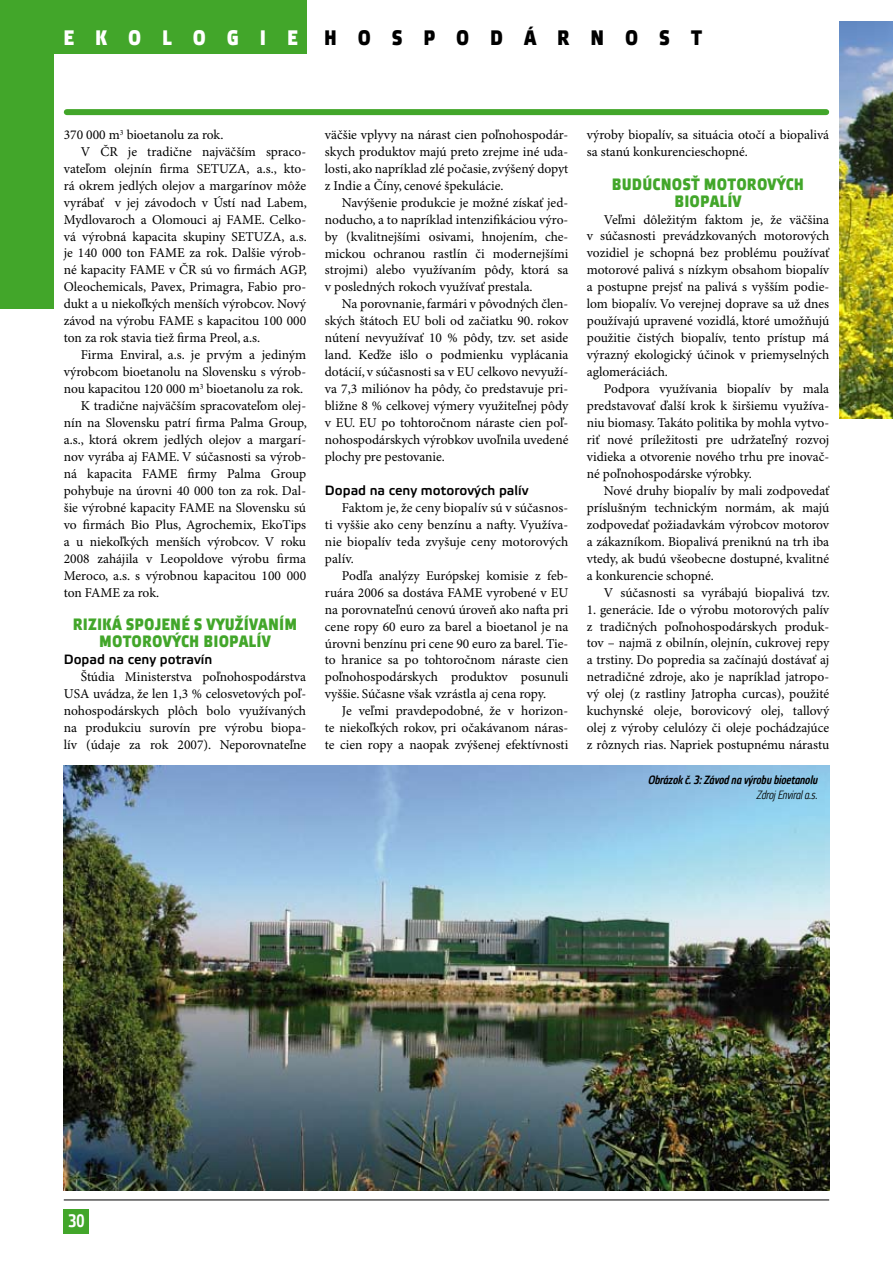
<style>
.page{position:relative;width:893px;height:1263px;background:#fff}
.page>*{position:absolute;margin:0;border:0;box-sizing:border-box;transform-origin:0 0}
.t1{font:700 21px "Etelka Narrow Medium Pro";letter-spacing:1.03em;color:#000}
.t2{font:700 21px "Etelka Narrow Medium Pro";letter-spacing:1.03em;color:#fff}
.t3{font:18px "Etelka Narrow Medium Pro";color:#fff}
.t4{font:700 16.5px/17px "Etelka Narrow Medium Pro";letter-spacing:.05em;color:#42a62a;text-align:center}
.t5{font:13.5px/17px "Minion Pro";color:#000;text-align:justify}
.t6{font:13.5px "Etelka Medium Pro";color:#000}
.t7{font:italic 12px "Etelka Narrow Medium Pro";color:#000}
.t8{font:italic 12px "Etelka Narrow Light Pro";color:#000}
</style>
<div class="page">
<hr style="left:64px;top:1199px;width:765px;height:1px;background:#000">
<div style="left:64px;top:1209px;width:25px;height:25px;background:#42a62a"></div>
<div style="left:0;top:0;width:306px;height:308px;background:#42a62a"></div>
<div style="left:54px;top:54px;width:262px;height:262px;background:#fff"></div>
<img style="left:64px;top:766px;width:765px;height:425px">
<div style="left:67px;top:109px;width:759px;height:6px;background:#42a62a"></div>
<img style="left:840px;top:21px;width:53px;height:397px">
<h1 class="t2" style="left:64px;top:26px;width:235px">EKOLOGIE</h1>
<h1 class="t1" style="left:324px;top:26px;width:379px">HOSPODÁRNOST</h1>
<p class="t5" style="left:64px;top:127px;width:161px">370 000 m<sup>3</sup> bioetanolu za rok.</p>
<p class="t5" style="left:81px;top:143px;width:227px">V ČR je tradične najväčším spraco-</p>
<p class="t5" style="left:64px;top:160px;width:244px">vateľom olejnín firma SETUZA, a.s., kto-</p>
<p class="t5" style="left:64px;top:177px;width:244px">rá okrem jedlých olejov a margarínov môže</p>
<p class="t5" style="left:64px;top:194px;width:245px">vyrábať v jej závodoch v Ústí nad Labem,</p>
<p class="t5" style="left:64px;top:211px;width:244px">Mydlovaroch a Olomouci aj FAME. Celko-</p>
<p class="t5" style="left:64px;top:228px;width:245px">vá výrobná kapacita skupiny SETUZA, a.s.</p>
<p class="t5" style="left:64px;top:245px;width:244px">je 140 000 ton FAME za rok. Dalšie výrob-</p>
<p class="t5" style="left:64px;top:262px;width:245px">né kapacity FAME v ČR sú vo firmách AGP,</p>
<p class="t5" style="left:64px;top:279px;width:244px">Oleochemicals, Pavex, Primagra, Fabio pro-</p>
<p class="t5" style="left:64px;top:296px;width:244px">dukt a u niekoľkých menších výrobcov. Nový</p>
<p class="t5" style="left:64px;top:313px;width:244px">závod na výrobu FAME s kapacitou 100 000</p>
<p class="t5" style="left:64px;top:330px;width:198px">ton za rok stavia tiež firma Preol, a.s.</p>
<p class="t5" style="left:81px;top:347px;width:227px">Firma Enviral, a.s. je prvým a jediným</p>
<p class="t5" style="left:64px;top:364px;width:244px">výrobcom bioetanolu na Slovensku s výrob-</p>
<p class="t5" style="left:64px;top:381px;width:241px">nou kapacitou 120 000 m<sup>3</sup> bioetanolu za rok.</p>
<p class="t5" style="left:81px;top:398px;width:227px">K tradične najväčším spracovateľom olej-</p>
<p class="t5" style="left:64px;top:415px;width:245px">nín na Slovensku patrí firma Palma Group,</p>
<p class="t5" style="left:64px;top:432px;width:244px">a.s., ktorá okrem jedlých olejov a margarí-</p>
<p class="t5" style="left:64px;top:449px;width:244px">nov vyrába aj FAME. V súčasnosti sa výrob-</p>
<p class="t5" style="left:64px;top:466px;width:244px">ná kapacita FAME firmy Palma Group</p>
<p class="t5" style="left:64px;top:482px;width:244px">pohybuje na úrovni 40 000 ton za rok. Dal-</p>
<p class="t5" style="left:64px;top:499px;width:244px">šie výrobné kapacity FAME na Slovensku sú</p>
<p class="t5" style="left:64px;top:516px;width:244px">vo firmách Bio Plus, Agrochemix, EkoTips</p>
<p class="t5" style="left:64px;top:533px;width:244px">a u niekoľkých menších výrobcov. V roku</p>
<p class="t5" style="left:64px;top:550px;width:244px">2008 zahájila v Leopoldove výrobu firma</p>
<p class="t5" style="left:64px;top:567px;width:244px">Meroco, a.s. s výrobnou kapacitou 100 000</p>
<p class="t5" style="left:64px;top:584px;width:97px">ton FAME za rok.</p>
<p class="t4" style="left:73px;top:617px;width:225px">RIZIKÁ SPOJENÉ S VYUŽÍVANÍM<br>MOTOROVÝCH BIOPALÍV</p>
<p class="t6" style="left:64px;top:652px;width:150px">Dopad na ceny potravín</p>
<p class="t5" style="left:64px;top:669px;width:244px;text-indent:17px">Štúdia Ministerstva poľnohospodárstva USA uvádza, že len 1,3 % celosvetových poľ&shy;nohospodárskych plôch bolo využívaných na produkciu surovín pre výrobu biopa&shy;lív (údaje za rok 2007). Neporovnateľne</p>
<p class="t5" style="left:325px;top:127px;width:245px">väčšie vplyvy na nárast cien poľnohospodár&shy;skych produktov majú preto zrejme iné uda&shy;losti, ako napríklad zlé počasie, zvýšený dopyt z Indie a Číny, cenové špekulácie.</p>
<p class="t5" style="left:325px;top:194px;width:245px;text-indent:17px">Navýšenie produkcie je možné získať jed&shy;noducho, a to napríklad intenzifikáciou výro&shy;by (kvalitnejšími osivami, hnojením, che&shy;mickou ochranou rastlín či modernejšími strojmi) alebo využívaním pôdy, ktorá sa v posledných rokoch využívať prestala.</p>
<p class="t5" style="left:325px;top:296px;width:245px;text-indent:17px">Na porovnanie, farmári v pôvodných člen&shy;ských štátoch EU boli od začiatku 90. rokov nútení nevyužívať 10 % pôdy, tzv. set aside land. Keďže išlo o podmienku vyplácania dotácií, v súčasnosti sa v EU celkovo nevyuží&shy;va 7,3 miliónov ha pôdy, čo predstavuje pri&shy;bližne 8 % celkovej výmery využiteľnej pôdy v EU. EU po tohtoročnom náraste cien poľ&shy;nohospodárskych výrobkov uvoľnila uvedené plochy pre pestovanie.</p>
<p class="t6" style="left:325px;top:483px;width:205px">Dopad na ceny motorových palív</p>
<p class="t5" style="left:325px;top:500px;width:245px;text-indent:17px">Faktom je, že ceny biopalív sú v súčasnos&shy;ti vyššie ako ceny benzínu a nafty. Využíva&shy;nie biopalív teda zvyšuje ceny motorových palív.</p>
<p class="t5" style="left:325px;top:567px;width:245px;text-indent:17px">Podľa analýzy Európskej komisie z feb&shy;ruára 2006 sa dostáva FAME vyrobené v EU na porovnateľnú cenovú úroveň ako nafta pri cene ropy 60 euro za barel a bioetanol je na úrovni benzínu pri cene 90 euro za barel. Tie&shy;to hranice sa po tohtoročnom náraste cien poľnohospodárskych produktov posunuli vyššie. Súčasne však vzrástla aj cena ropy.</p>
<p class="t5" style="left:325px;top:703px;width:245px;text-indent:17px">Je veľmi pravdepodobné, že v horizon&shy;te niekoľkých rokov, pri očakávanom náras&shy;te cien ropy a naopak zvýšenej efektívnosti</p>
<p class="t5" style="left:587px;top:127px;width:244px">výroby biopalív, sa situácia otočí a biopalivá sa stanú konkurencieschopné.</p>
<p class="t4" style="left:612px;top:176px;width:193px">BUDÚCNOSŤ MOTOROVÝCH<br>BIOPALÍV</p>
<p class="t5" style="left:587px;top:211px;width:244px;text-indent:17px">Veľmi dôležitým faktom je, že väčšina v súčasnosti prevádzkovaných motorových vozidiel je schopná bez problému používať motorové palivá s nízkym obsahom biopalív a postupne prejsť na palivá s vyšším podie&shy;lom biopalív. Vo verejnej doprave sa už dnes používajú upravené vozidlá, ktoré umožňujú použitie čistých biopalív, tento prístup má výrazný ekologický účinok v priemyselných aglomeráciách.</p>
<p class="t5" style="left:587px;top:381px;width:244px;text-indent:17px">Podpora využívania biopalív by mala predstavovať ďalší krok k širšiemu využíva&shy;niu biomasy. Takáto politika by mohla vytvo&shy;riť nové príležitosti pre udržateľný rozvoj vidieka a otvorenie nového trhu pre inovač&shy;né poľnohospodárske výrobky.</p>
<p class="t5" style="left:587px;top:483px;width:244px;text-indent:17px">Nové druhy biopalív by mali zodpovedať príslušným technickým normám, ak majú zodpovedať požiadavkám výrobcov motorov a zákazníkom. Biopalivá preniknú na trh iba vtedy, ak budú všeobecne dostupné, kvalitné a konkurencie schopné.</p>
<p class="t5" style="left:604px;top:584px;width:228px">V súčasnosti sa vyrábajú biopalivá tzv.</p>
<p class="t5" style="left:587px;top:601px;width:244px">1. generácie. Ide o výrobu motorových palív z tradičných poľnohospodárskych produk&shy;tov – najmä z obilnín, olejnín, cukrovej repy a trstiny. Do popredia sa začínajú dostávať aj netradičné zdroje, ako je napríklad jatropo&shy;vý olej (z rastliny Jatropha curcas), použité kuchynské oleje, borovicový olej, tallový olej z výroby celulózy či oleje pochádzajúce z rôznych rias. Napriek postupnému nárastu</p>
<p class="t7" style="left:648px;top:773px;width:171px">Obrázok č. 3: Závod na výrobu bioetanolu</p>
<p class="t8" style="left:757px;top:788px;width:63px">Zdroj Enviral a.s.</p>
<h2 class="t3" style="left:68px;top:1211px;width:18px">30</h2>
</div>
